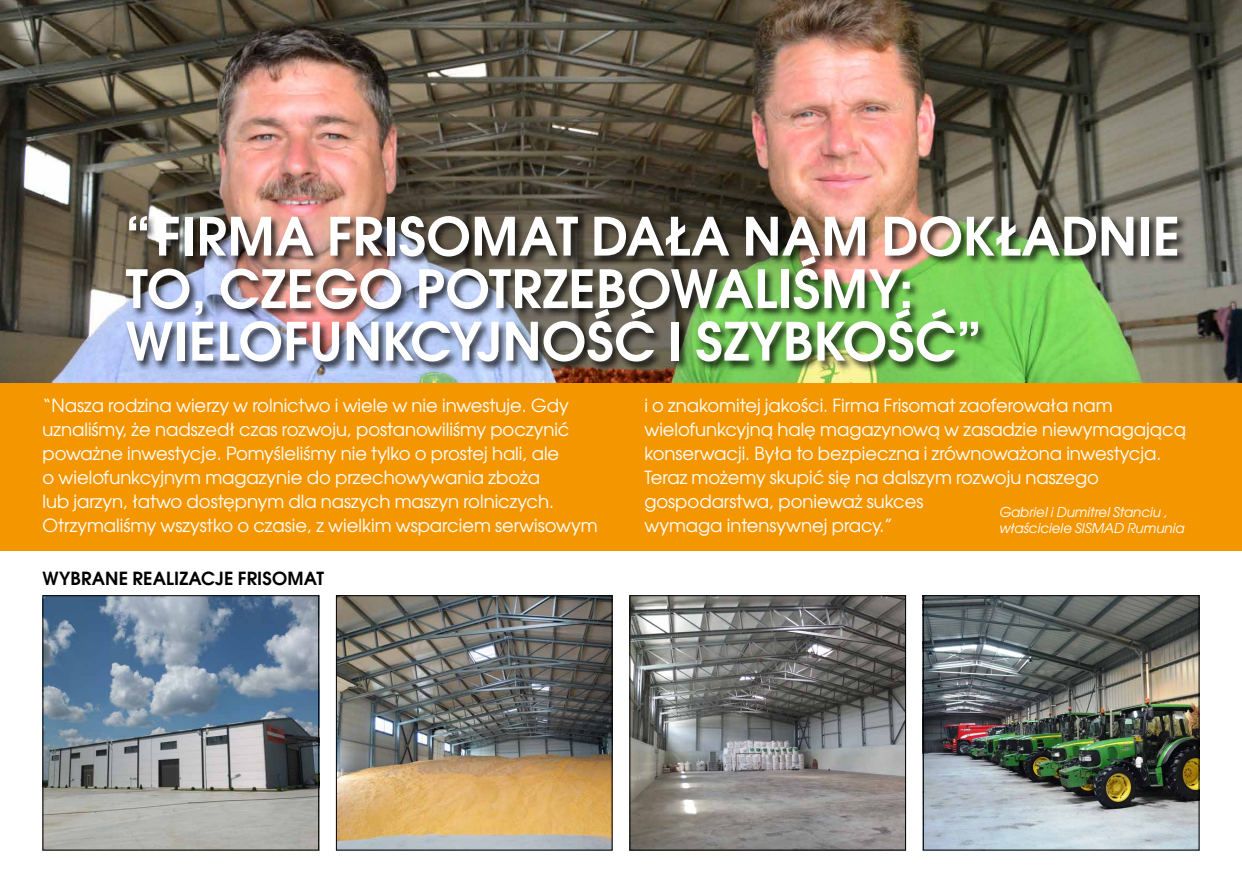
<style>
.page{position:relative;width:1242px;height:893px;background:#fff}
.page>*{position:absolute;margin:0;border:0;box-sizing:border-box;transform-origin:0 0}
.t1{font:52.5px/52.5px "Avant Garde Gothic ITC Dm";letter-spacing:.01em;color:#fff}
.t2{font:18px/24px "Avant Garde Gothic ITC";color:#fff}
.t3{font:18px "Avant Garde Gothic ITC Dm";letter-spacing:.01em;color:#000}
.t4{font:italic 13.5px/16.5px "Avant Garde Gothic ITC";color:#fff}
</style>
<div class="page">
<img style="left:0;top:0;width:1242px;height:383px">
<div style="left:124px;top:215px;width:1064px;height:157px;background:#000;opacity:.75"></div>
<div style="left:0;top:383px;width:1242px;height:168px;background:#f49600"></div>
<img style="left:45px;top:597px;width:272px;height:251px">
<div style="left:43px;top:595px;width:276px;height:255px;border:1px solid #000"></div>
<img style="left:338px;top:597px;width:272px;height:251px">
<div style="left:336px;top:595px;width:276px;height:255px;border:1px solid #000"></div>
<img style="left:631px;top:597px;width:273px;height:251px">
<div style="left:629px;top:595px;width:277px;height:255px;border:1px solid #000"></div>
<img style="left:925px;top:597px;width:272px;height:251px">
<div style="left:923px;top:595px;width:276px;height:255px;border:1px solid #000"></div>
<h1 class="t1" style="left:125px;top:210px;width:1056px">“FIRMA FRISOMAT DAŁA NAM DOKŁADNIE<br>TO, CZEGO POTRZEBOWALIŚMY:<br>WIELOFUNKCYJNOŚĆ I SZYBKOŚĆ”</h1>
<p class="t2" style="left:43px;top:393px;width:556px">“Nasza rodzina wierzy w rolnictwo i wiele w nie inwestuje. Gdy uznaliśmy, że nadszedł czas rozwoju, postanowiliśmy poczynić poważne inwestycje. Pomyśleliśmy nie tylko o prostej hali, ale<br>o wielofunkcyjnym magazynie do przechowywania zboża<br>lub jarzyn, łatwo dostępnym dla naszych maszyn rolniczych.<br>Otrzymaliśmy wszystko o czasie, z wielkim wsparciem serwisowym</p>
<p class="t2" style="left:644px;top:393px;width:543px">i o znakomitej jakości. Firma Frisomat zaoferowała nam wielofunkcyjną halę magazynową w zasadzie niewymagającą konserwacji. Była to bezpieczna i zrównoważona inwestycja.<br>Teraz możemy skupić się na dalszym rozwoju naszego gospodarstwa, ponieważ sukces<br>wymaga intensywnej pracy.”</p>
<p class="t4" style="left:999px;top:503px;width:187px">Gabriel i Dumitrel Stanciu , właściciele SISMAD Rumunia</p>
<p class="t3" style="left:43px;top:567px;width:283px">WYBRANE REALIZACJE FRISOMAT</p>
</div>
